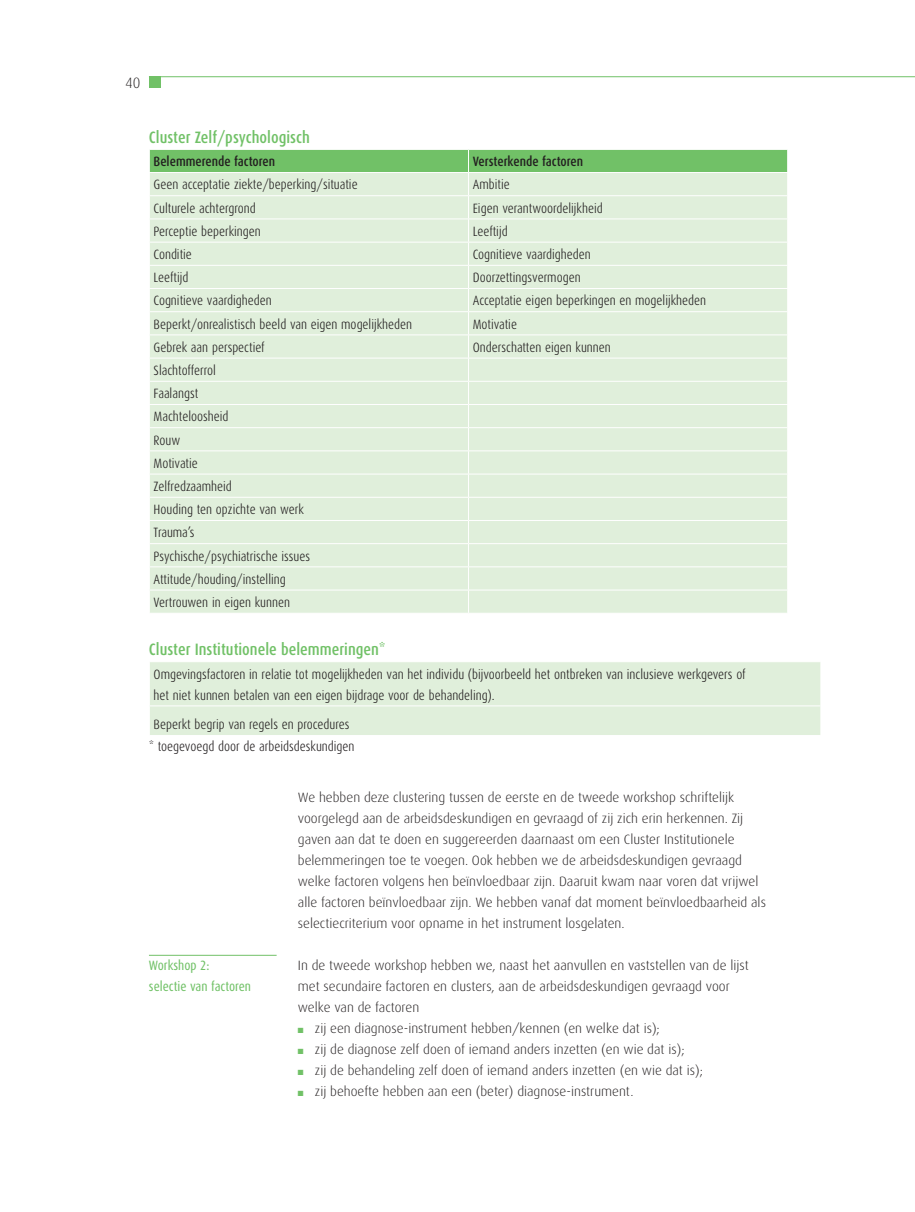
<style>
.page{position:relative;width:915px;height:1212px;background:#fff}
.page>*{position:absolute;margin:0;border:0;box-sizing:border-box;transform-origin:0 0}
.t1{font:500 16.5px "Dax Condensed";color:#71c167}
.t2{font:300 15px "Dax";color:#231f20}
.t3{font:300 13.5px/21px "Dax";color:#231f20}
.t4{font:300 13.5px/23.2px "Dax Condensed";color:#231f20}
.t5{font:500 13.5px "Dax Condensed";color:#231f20}
.t6{font:13.5px "Dax Condensed";color:#71c167}
.s1{color:#71c167}
</style>
<div class="page">
<hr style="left:149px;top:76px;width:765px;height:1px;background:#71c167">
<div style="left:149px;top:77px;width:12px;height:11px;background:#71c167"></div>
<hr style="left:149px;top:955px;width:127px;height:1px;background:#71c167">
<svg style="left:149px;top:149px;width:639px;height:464px;background:#dcedd7"></svg>
<hr style="left:149px;top:172px;width:319px;height:1px;background:#fff">
<hr style="left:468px;top:172px;width:319px;height:1px;background:#fff">
<div style="left:150px;top:662px;width:670px;height:73px;background:#e0efdb"></div>
<hr style="left:149px;top:705px;width:672px;height:1px;background:#fff">
<svg style="left:820px;top:706px;width:1px;height:29px"></svg>
<p class="t2" style="left:125px;top:75px;width:17px">40</p>
<p class="t1" style="left:149px;top:128px;width:162px">Cluster Zelf/psychologisch</p>
<p class="t5" style="left:153px;top:154px;width:123px">Belemmerende factoren</p>
<p class="t5" style="left:472px;top:154px;width:112px">Versterkende factoren</p>
<p class="t4" style="left:153px;top:173px;width:205px">Geen acceptatie ziekte/beperking/situatie</p>
<p class="t4" style="left:472px;top:173px;width:39px">Ambitie</p>
<p class="t4" style="left:153px;top:196px;width:104px">Culturele achtergrond</p>
<p class="t4" style="left:472px;top:196px;width:131px">Eigen verantwoordelijkheid</p>
<p class="t4" style="left:153px;top:220px;width:109px">Perceptie beperkingen</p>
<p class="t4" style="left:472px;top:220px;width:36px">Leeftijd</p>
<p class="t4" style="left:153px;top:243px;width:40px">Conditie</p>
<p class="t4" style="left:472px;top:243px;width:119px">Cognitieve vaardigheden</p>
<p class="t4" style="left:153px;top:266px;width:36px">Leeftijd</p>
<p class="t4" style="left:472px;top:266px;width:109px">Doorzettingsvermogen</p>
<p class="t4" style="left:153px;top:289px;width:119px">Cognitieve vaardigheden</p>
<p class="t4" style="left:472px;top:289px;width:235px">Acceptatie eigen beperkingen en mogelijkheden</p>
<p class="t4" style="left:153px;top:312px;width:260px">Beperkt/onrealistisch beeld van eigen mogelijkheden</p>
<p class="t4" style="left:472px;top:312px;width:46px">Motivatie</p>
<p class="t4" style="left:153px;top:336px;width:113px">Gebrek aan perspectief</p>
<p class="t4" style="left:472px;top:336px;width:139px">Onderschatten eigen kunnen</p>
<p class="t4" style="left:153px;top:359px;width:158px">Slachtofferrol<br>Faalangst<br>Machteloosheid<br>Rouw<br>Motivatie<br>Zelfredzaamheid<br>Houding ten opzichte van werk<br>Trauma’s<br>Psychische/psychiatrische issues<br>Attitude/houding/instelling<br>Vertrouwen in eigen kunnen</p>
<p class="t1" style="left:149px;top:640px;width:238px">Cluster Institutionele belemmeringen*</p>
<p class="t4" style="left:153px;top:663px;width:593px;line-height:21px">Omgevingsfactoren in relatie tot mogelijkheden van het individu (bijvoorbeeld het ontbreken van inclusieve werkgevers of het niet kunnen betalen van een eigen bijdrage voor de behandeling).</p>
<p class="t4" style="left:149px;top:714px;width:207px;line-height:21.8px;text-align:center">Beperkt begrip van regels en procedures<br>* toegevoegd door de arbeidsdeskundigen</p>
<p class="t3" style="left:298px;top:787px;width:469px">We hebben deze clustering tussen de eerste en de tweede workshop schriftelijk voorgelegd aan de arbeidsdeskundigen en gevraagd of zij zich erin herkennen. Zij gaven aan dat te doen en suggereerden daarnaast om een Cluster Institutionele belemmeringen toe te voegen. Ook hebben we de arbeidsdeskundigen gevraagd welke factoren volgens hen beïnvloedbaar zijn. Daaruit kwam naar voren dat vrijwel alle factoren beïnvloedbaar zijn. We hebben vanaf dat moment beïnvloedbaarheid als selectiecriterium voor opname in het instrument losgelaten.</p>
<p class="t6" style="left:149px;top:958px;width:62px">Workshop 2:</p>
<p class="t3" style="left:298px;top:955px;width:452px">In de tweede workshop hebben we, naast het aanvullen en vaststellen van de lijst</p>
<p class="t6" style="left:149px;top:979px;width:103px">selectie van factoren</p>
<p class="t3" style="left:298px;top:976px;width:433px">met secundaire factoren en clusters, aan de arbeidsdeskundigen gevraagd voor welke van de factoren</p>
<p class="t3" style="left:298px;top:1018px;width:363px"><span class="s1">■</span> zij een diagnose-instrument hebben/kennen (en welke dat is);</p>
<p class="t3" style="left:298px;top:1039px;width:388px"><span class="s1">■</span> zij de diagnose zelf doen of iemand anders inzetten (en wie dat is);</p>
<p class="t3" style="left:298px;top:1060px;width:406px"><span class="s1">■</span> zij de behandeling zelf doen of iemand anders inzetten (en wie dat is);</p>
<p class="t3" style="left:298px;top:1081px;width:337px"><span class="s1">■</span> zij behoefte hebben aan een (beter) diagnose-instrument.</p>
</div>
